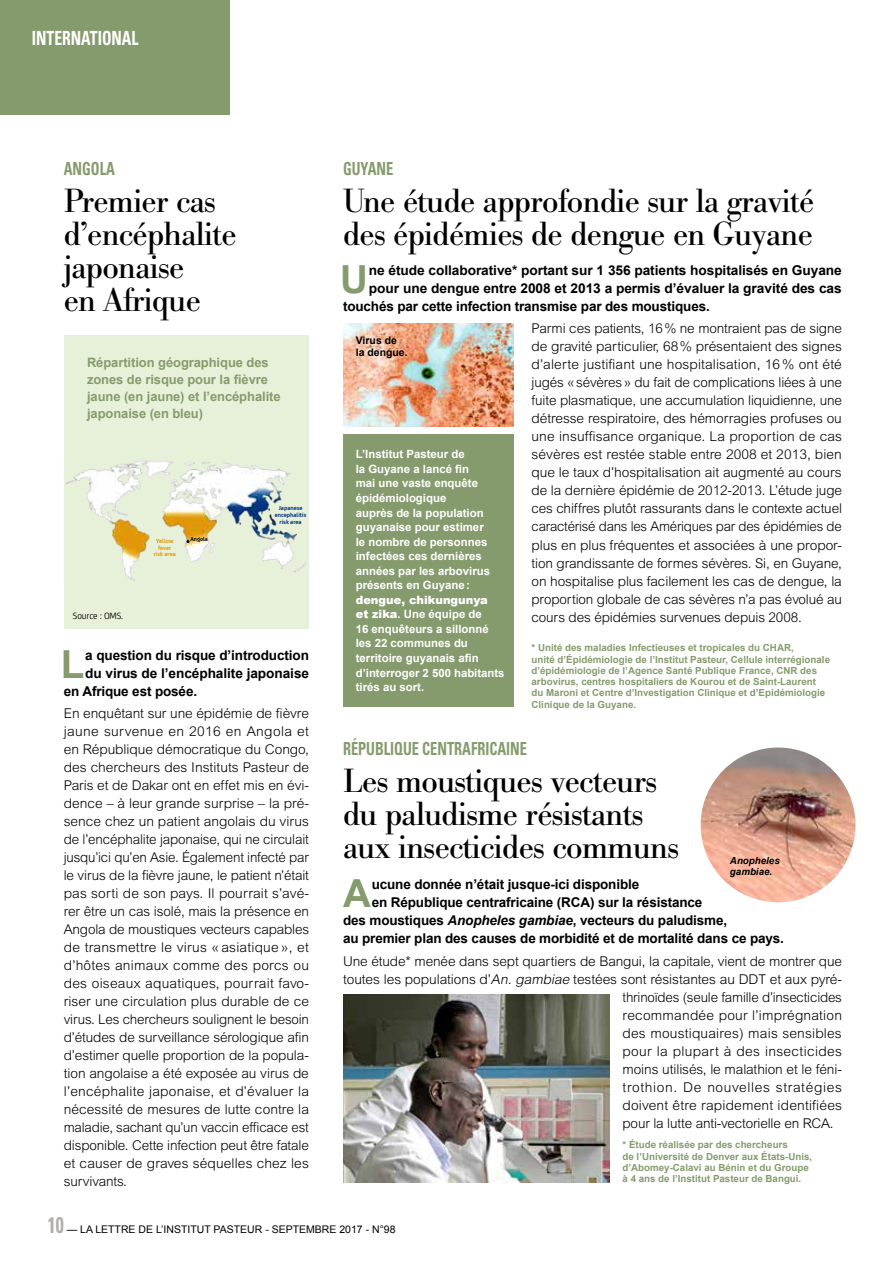
<style>
.page{position:relative;width:893px;height:1263px;background:#fff}
.page>*{position:absolute;margin:0;border:0;box-sizing:border-box;transform-origin:0 0}
.t1{font:700 38.7px "Arial";color:#869b6d}
.t2{font:33px/33px "Bodoni BE";letter-spacing:-.02em;color:#000}
.t3{font:700 condensed 19.5px "Univers LT Std";color:#fff;scale:.8 1}
.t4{font:700 condensed 18px "Univers LT Std";color:#869b6d;scale:.8 1}
.t5{font:300 13.5px/18px "Arial MT Std";letter-spacing:-.005em;color:#000;text-align:justify}
.t6{font:700 13.5px "Arial";letter-spacing:-.01em;color:#000}
.t7{font:300 13.5px "Arial MT Std";letter-spacing:.015em;color:#000}
.t8{font:300 13.5px "Arial MT Std";letter-spacing:.045em;color:#000}
.t9{font:300 13.5px "Arial MT Std";letter-spacing:.025em;color:#000}
.t10{font:700 12.9px/16.8px "Arial";letter-spacing:-.005em;color:#869b6d}
.t11{font:700 11.4px/14.5px "Arial";color:#fff}
.t12{font:10.5px "Arial";color:#000}
.t13{font:700 10.5px/12px "Arial";color:#000}
.t14{font:700 9.75px/11.2px "Arial";color:#869b6d}
.t15{font:italic 700 9.75px/10.5px "Arial";color:#000}
.t16{font:9.75px "FS Joey";letter-spacing:-.01em;color:#000}
.t17{font:700 6.3px/6.8px "FS Joey";color:#00307f;text-align:center}
.t18{font:700 6.3px/6.8px "FS Joey";color:#e1980a;text-align:center}
.t19{font:700 6px "FS Joey";color:#000}
.s1{font-weight:900}
.s2{font-style:italic}
.s3{font-family:"Univers LT Std";font-weight:700;font-stretch:condensed;font-size:22.5px;color:#b3ada5}
</style>
<div class="page">
<div style="left:343px;top:434px;width:170px;height:273px;background:#869b6d"></div>
<img style="left:343px;top:994px;width:267px;height:188px">
<img style="left:343px;top:324px;width:170px;height:102px">
<div style="left:64px;top:335px;width:244px;height:294px;background:#e7f0d9"></div>
<img style="left:701px;top:747px;width:154px;height:155px;border-radius:77px">
<img style="left:65px;top:460px;width:241px;height:121px">
<div style="left:0;top:0;width:230px;height:115px;background:#869b6d"></div>
<h3 class="t3" style="left:32px;top:26px;width:135px">INTERNATIONAL</h3>
<h3 class="t4" style="left:64px;top:157px;width:65px">ANGOLA</h3>
<h3 class="t4" style="left:343px;top:157px;width:65px">GUYANE</h3>
<h2 class="t2" style="left:64px;top:185px;width:174px">Premier cas d’encéphalite japonaise<br>en Afrique</h2>
<h2 class="t2" style="left:343px;top:185px;width:473px">Une étude approfondie sur la gravité des épidémies de dengue en Guyane</h2>
<h1 class="t1" style="left:340px;top:258px;width:29px">U</h1>
<p class="t6" style="left:369px;top:263px;width:474px">ne étude collaborative* portant sur 1 356 patients hospitalisés en Guyane</p>
<p class="t6" style="left:369px;top:281px;width:474px">pour une dengue entre 2008 et 2013 a permis d’évaluer la gravité des cas</p>
<p class="t6" style="left:343px;top:299px;width:368px">touchés par cette infection transmise par des moustiques.</p>
<p class="t10" style="left:87px;top:354px;width:195px">Répartition géographique des zones de risque pour la fièvre jaune (en jaune) et l’encéphalite japonaise (en bleu)</p>
<p class="t16" style="left:73px;top:609px;width:52px">Source : OMS.</p>
<p class="t18" style="left:154px;top:537px;width:24px">Yellow fever risk area</p>
<p class="t19" style="left:190px;top:535px;width:19px">Angola</p>
<p class="t17" style="left:275px;top:504px;width:33px">Japanese encephalitis risk area</p>
<h1 class="t1" style="left:61px;top:643px;width:25px">L</h1>
<p class="t6" style="left:85px;top:648px;width:225px">a question du risque d’introduction</p>
<p class="t6" style="left:85px;top:666px;width:225px">du virus de l’encéphalite japonaise</p>
<p class="t6" style="left:64px;top:684px;width:135px">en Afrique est posée.</p>
<p class="t5" style="left:64px;top:704px;width:247px">En enquêtant sur une épidémie de fièvre jaune survenue en 2016 en Angola et en République démocratique du Congo, des chercheurs des Instituts Pasteur de Paris et de Dakar ont en effet mis en évi&shy;dence – à leur grande surprise – la pré&shy;sence chez un patient angolais du virus de l’encéphalite japonaise, qui ne circulait jusqu’ici qu’en Asie. Également infecté par le virus de la fièvre jaune, le patient n’était pas sorti de son pays. Il pourrait s’avé&shy;rer être un cas isolé, mais la présence en Angola de moustiques vecteurs capables de transmettre le virus « asiatique », et d’hôtes animaux comme des porcs ou des oiseaux aquatiques, pourrait favo&shy;riser une circulation plus durable de ce virus. Les chercheurs soulignent le besoin d’études de surveillance sérologique afin d’estimer quelle proportion de la popula&shy;tion angolaise a été exposée au virus de l’encéphalite japonaise, et d’évaluer la nécessité de mesures de lutte contre la maladie, sachant qu’un vaccin efficace est disponible. Cette infection peut être fatale et causer de graves séquelles chez les survivants.</p>
<p class="t13" style="left:356px;top:334px;width:53px">Virus de la dengue.</p>
<p class="t11" style="left:356px;top:447px;width:136px">L’Institut Pasteur de<br>la Guyane a lancé fin mai une vaste enquête épidémiologique<br>auprès de la population guyanaise pour estimer le nombre de personnes infectées ces dernières années par les arbovirus présents en Guyane:</p>
<p class="t11" style="left:356px;top:592px;width:150px"><span class="s1">dengue, chikungunya<br>et zika</span>. Une équipe de<br>16 enquêteurs a sillonné les 22 communes du territoire guyanais afin d’interroger 2 500 habitants tirés au sort.</p>
<p class="t5" style="left:531px;top:320px;width:312px">Parmi ces patients, 16% ne montraient pas de signe de gravité particulier, 68% présentaient des signes d’alerte justifiant une hospitalisation, 16% ont été jugés «sévères» du fait de complications liées à une fuite plasmatique, une accumulation liquidienne, une détresse respiratoire, des hémorragies profuses ou une insuffisance organique. La proportion de cas sévères est restée stable entre 2008 et 2013, bien que le taux d’hospitalisation ait augmenté au cours de la dernière épidémie de 2012-2013. L’étude juge ces chiffres plutôt rassurants dans le contexte actuel caractérisé dans les Amériques par des épidémies de plus en plus fréquentes et associées à une propor&shy;tion grandissante de formes sévères. Si, en Guyane, on hospitalise plus facilement les cas de dengue, la proportion globale de cas sévères n’a pas évolué au cours des épidémies survenues depuis 2008.</p>
<p class="t14" style="left:531px;top:642px;width:300px">* Unité des maladies Infectieuses et tropicales du CHAR,<br>unité d’Épidémiologie de l’Institut Pasteur, Cellule interrégionale d’épidémiologie de l’Agence Santé Publique France, CNR des arbovirus, centres hospitaliers de Kourou et de Saint-Laurent du Maroni et Centre d’Investigation Clinique et d’Epidémiologie Clinique de la Guyane.</p>
<h3 class="t4" style="left:343px;top:737px;width:232px">RÉPUBLIQUE CENTRAFRICAINE</h3>
<h2 class="t2" style="left:343px;top:765px;width:338px">Les moustiques vecteurs du paludisme résistants aux insecticides communs</h2>
<p class="t15" style="left:730px;top:855px;width:51px">Anopheles gambiae.</p>
<h1 class="t1" style="left:343px;top:872px;width:29px">A</h1>
<p class="t6" style="left:372px;top:877px;width:269px">ucune donnée n’était jusque-ici disponible</p>
<p class="t6" style="left:372px;top:895px;width:332px">en République centrafricaine (RCA) sur la résistance</p>
<p class="t6" style="left:343px;top:913px;width:386px">des moustiques <span class="s2">Anopheles gambiae</span>, vecteurs du paludisme,</p>
<p class="t6" style="left:343px;top:931px;width:442px">au premier plan des causes de morbidité et de mortalité dans ce pays.</p>
<p class="t5" style="left:343px;top:952px;width:501px">Une étude* menée dans sept quartiers de Bangui, la capitale, vient de montrer que</p>
<p class="t5" style="left:343px;top:970px;width:500px">toutes les populations d’<span class="s2">An. gambiae</span> testées sont résistantes au DDT et aux pyré-</p>
<p class="t5" style="left:622px;top:988px;width:221px">thrinoïdes (seule famille d’insecticides</p>
<p class="t7" style="left:622px;top:1007px;width:221px">recommandée pour l’imprégnation</p>
<p class="t7" style="left:622px;top:1025px;width:221px">des moustiquaires) mais sensibles</p>
<p class="t9" style="left:622px;top:1043px;width:221px">pour la plupart à des insecticides</p>
<p class="t5" style="left:622px;top:1060px;width:221px">moins utilisés, le malathion et le féni-</p>
<p class="t8" style="left:622px;top:1079px;width:221px">trothion. De nouvelles stratégies</p>
<p class="t5" style="left:622px;top:1096px;width:221px">doivent être rapidement identifiées</p>
<p class="t5" style="left:622px;top:1114px;width:213px">pour la lutte anti-vectorielle en RCA.</p>
<p class="t14" style="left:622px;top:1139px;width:191px">* Étude réalisée par des chercheurs<br>de l’Université de Denver aux États-Unis, d’Abomey-Calavi au Bénin et du Groupe à 4 ans de l’Institut Pasteur de Bangui.</p>
<p class="t12" style="left:48px;top:1224px;width:349px"><span class="s3">10</span> — LA LETTRE DE L’INSTITUT PASTEUR - SEPTEMBRE 2017 - N°98</p>
</div>
